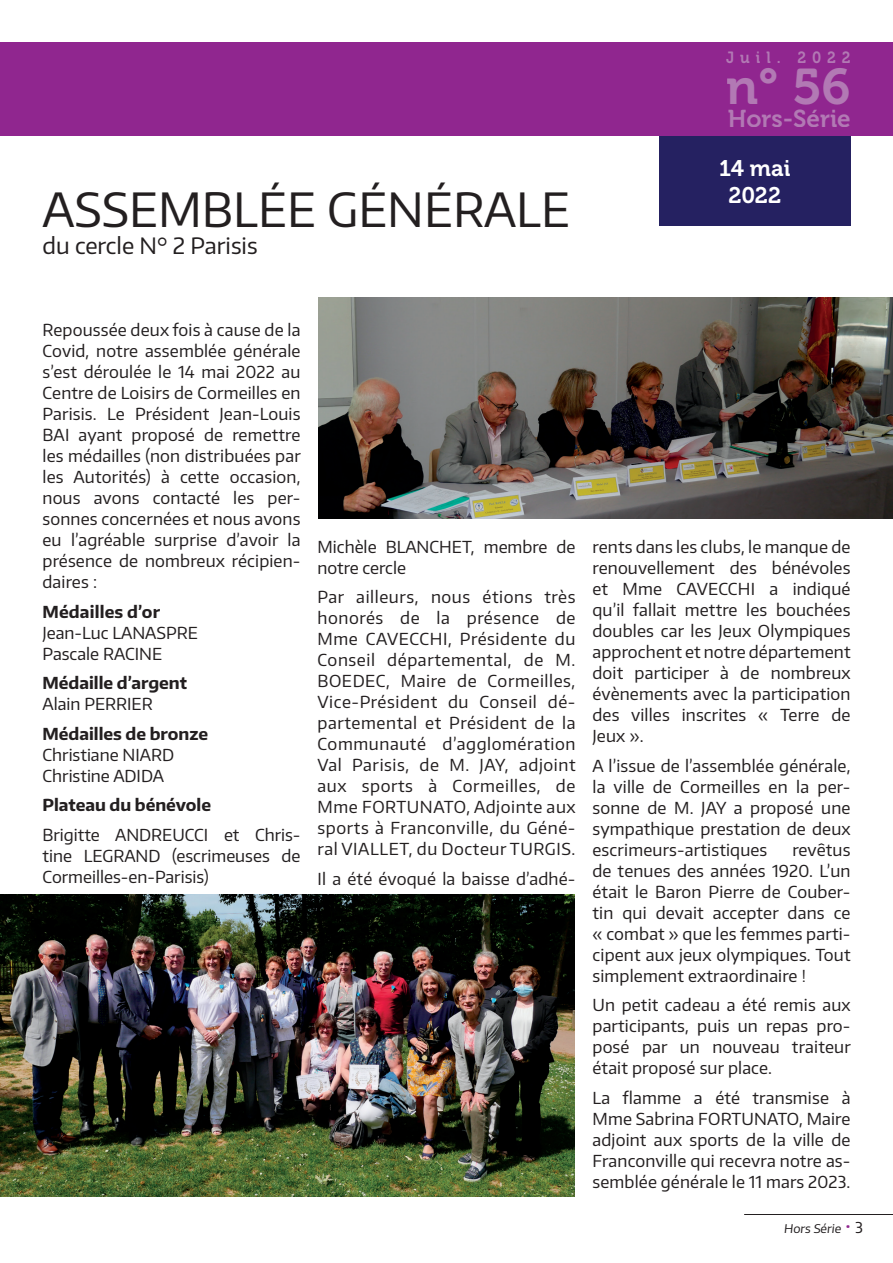
<style>
.page{position:relative;width:893px;height:1263px;background:#fff}
.page>*{position:absolute;margin:0;border:0;box-sizing:border-box;transform-origin:0 0}
.t1{font:49.95px "Museo 700";color:#b279b4}
.t2{font:47.1px "Encode Sans Normal";color:#231f20}
.t3{font:24.3px "Museo 700";color:#b279b4}
.t4{font:22.5px "Encode Sans Normal";color:#231f20}
.t5{font:22.5px/27px "Museo 700";letter-spacing:-.005em;color:#fff;text-align:center}
.t6{font:16.5px/21px "Encode Sans Normal";letter-spacing:.01em;color:#231f20;text-align:justify}
.t7{font:700 16.5px "Encode Sans Normal";color:#231f20}
.t8{font:16.2px "Museo 700";letter-spacing:.4em;color:#b279b4;scale:.93 1}
.t9{font:12px "Encode Sans Normal";color:#231f20}
.s1{font-size:18px;color:#90268f}
.s2{font-size:15px}
</style>
<div class="page">
<hr style="left:744px;top:1214px;width:149px;height:1px;background:#231f20">
<div style="left:0;top:43px;width:893px;height:93px;background:#90268f"></div>
<div style="left:659px;top:136px;width:191px;height:89px;background:#252161"></div>
<img style="left:0;top:894px;width:574px;height:302px">
<img style="left:319px;top:298px;width:574px;height:221px">
<h2 class="t2" style="left:43px;top:179px;width:529px">ASSEMBLÉE GÉNÉRALE</h2>
<h3 class="t4" style="left:43px;top:231px;width:217px">du cercle N° 2 Parisis</h3>
<p class="t8" style="left:726px;top:49px;width:136px">Juil. 2022</p>
<h1 class="t1" style="left:726px;top:59px;width:126px">n° 56</h1>
<h3 class="t3" style="left:728px;top:105px;width:125px">Hors-Série</h3>
<h3 class="t5" style="left:719px;top:155px;width:73px">14 mai<br>2022</h3>
<p class="t6" style="left:43px;top:319px;width:260px">Repoussée deux fois à cause de la Covid, notre assemblée générale s’est déroulée le 14 mai 2022 au Centre de Loisirs de Cormeilles en Parisis. Le Président Jean-Louis BAI ayant proposé de remettre les médailles (non distribuées par les Autorités) à cette occasion, nous avons contacté les per&shy;sonnes concernées et nous avons eu l’agréable surprise d’avoir la présence de nombreux récipien&shy;daires :</p>
<p class="t7" style="left:43px;top:600px;width:119px">Médailles d’or</p>
<p class="t6" style="left:43px;top:621px;width:157px">Jean-Luc LANASPRE<br>Pascale RACINE</p>
<p class="t7" style="left:43px;top:672px;width:146px">Médaille d’argent</p>
<p class="t6" style="left:43px;top:693px;width:112px">Alain PERRIER</p>
<p class="t7" style="left:43px;top:722px;width:167px">Médailles de bronze</p>
<p class="t6" style="left:43px;top:743px;width:133px">Christiane NIARD<br>Christine ADIDA</p>
<p class="t7" style="left:43px;top:794px;width:170px">Plateau du bénévole</p>
<p class="t6" style="left:43px;top:823px;width:259px">Brigitte ANDREUCCI et Chris&shy;tine LEGRAND (escrimeuses de Cormeilles-en-Parisis)</p>
<p class="t6" style="left:317px;top:536px;width:259px">Michèle BLANCHET, membre de notre cercle</p>
<p class="t6" style="left:317px;top:586px;width:260px">Par ailleurs, nous étions très honorés de la présence de Mme CAVECCHI, Présidente du Conseil départemental, de M.<br>BOEDEC, Maire de Cormeilles, Vice-Président du Conseil dé&shy;partemental et Président de la Communauté d’agglomération Val Parisis, de M. JAY, adjoint aux sports à Cormeilles, de Mme FORTUNATO, Adjointe aux sports à Franconville, du Géné&shy;ral VIALLET, du Docteur TURGIS.</p>
<p class="t6" style="left:317px;top:868px;width:259px">Il a été évoqué la baisse d’adhé-</p>
<p class="t6" style="left:592px;top:536px;width:260px">rents dans les clubs, le manque de renouvellement des bénévoles et Mme CAVECCHI a indiqué qu’il fallait mettre les bouchées doubles car les Jeux Olympiques approchent et notre département doit participer à de nombreux évènements avec la participation des villes inscrites « Terre de Jeux ».</p>
<p class="t6" style="left:592px;top:754px;width:260px">A l’issue de l’assemblée générale, la ville de Cormeilles en la per&shy;sonne de M. JAY a proposé une sympathique prestation de deux escrimeurs-artistiques</p>
<p class="t6" style="left:592px;top:838px;width:260px;text-indent:200px">revêtus de tenues des années 1920. L’un était le Baron Pierre de Couber&shy;tin qui devait accepter dans ce « combat » que les femmes parti&shy;cipent aux jeux olympiques. Tout simplement extraordinaire !</p>
<p class="t6" style="left:592px;top:994px;width:260px">Un petit cadeau a été remis aux participants, puis un repas pro&shy;posé par un nouveau traiteur était proposé sur place.</p>
<p class="t6" style="left:592px;top:1086px;width:259px">La flamme a été transmise à Mme Sabrina FORTUNATO, Maire adjoint aux sports de la ville de Franconville qui recevra notre as&shy;semblée générale le 11 mars 2023.</p>
<p class="t9" style="left:784px;top:1221px;width:81px">Hors Série <span class="s1">•</span> <span class="s2">3</span></p>
</div>
